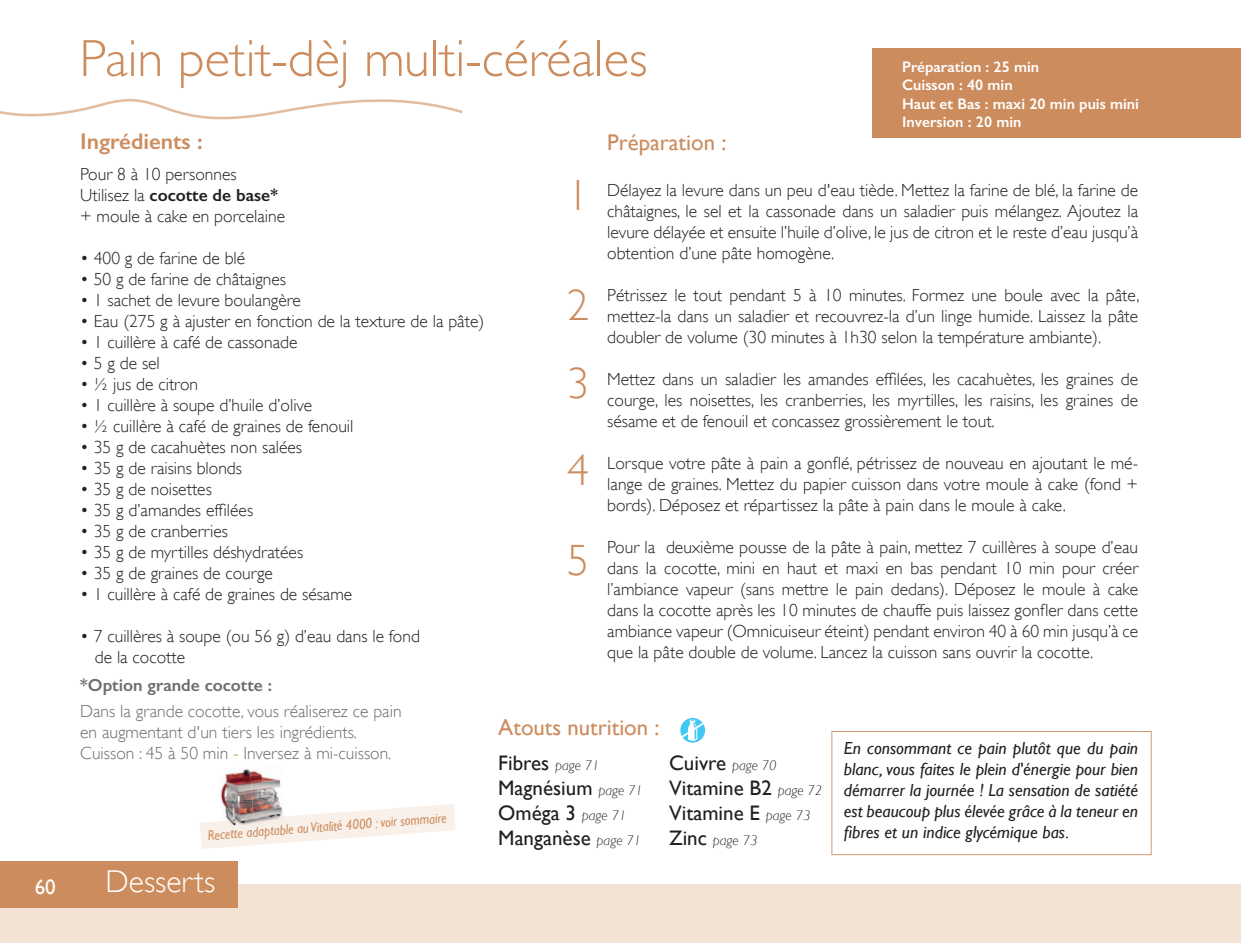
<style>
.page{position:relative;width:1241px;height:943px;background:#fff}
.page>*{position:absolute;margin:0;border:0;box-sizing:border-box;transform-origin:0 0}
.t1{font:300 52.5px "Gill Sans";color:#cc8c5d}
.t2{font:300 43.75px/77.4px "Gill Sans";color:#cc8c5d}
.t3{font:300 31.5px "Gill Sans";color:#fff}
.t4{font:22.75px "Gill Sans";color:#cc8c5d}
.t5{font:600 22.75px "Gill Sans";color:#cc8c5d}
.t6{font:21px/25.2px "Gill Sans";color:#231f20}
.t7{font:21px "Gill Sans";color:#fff}
.t8{font:300 17.5px/21px "Gill Sans";color:#231f20;text-align:justify}
.t9{font:italic 17.5px/21px "Gill Sans";color:#231f20;text-align:justify}
.t10{font:300 17.5px/21px "Gill Sans";color:#6c6d70}
.t11{font:600 17.5px "Gill Sans";color:#6c6d70}
.t12{font:600 15.4px/18.4px "Gill Sans";color:#fff}
.t13{font:italic 14px "Gill Sans";color:#cc8c5d;scale:.9 1}
.t14{font:italic 300 14px "Gill Sans";color:#231f20}
.s1{font-weight:600}
.s2{color:#94a31e}
.s3{font-weight:300;font-style:italic;font-size:14px}
.s4{font-weight:400;font-style:normal;font-size:21px}
</style>
<div class="page">
<div style="left:0;top:884px;width:1240px;height:59px;background:#f3e3d4"></div>
<svg style="left:0;top:99px;width:462px;height:21px"></svg>
<div style="left:0;top:861px;width:237px;height:46px;background:#cc8c5d"></div>
<div style="left:872px;top:48px;width:368px;height:90px;background:#cc8c5d"></div>
<svg style="left:831px;top:731px;width:320px;height:124px"></svg>
<svg style="left:680px;top:718px;width:25px;height:24px"></svg>
<svg style="left:680px;top:719px;width:25px;height:21px"></svg>
<svg style="left:200px;top:804px;width:255px;height:45px"></svg>
<img style="left:218px;top:769px;width:32px;height:52px">
<img style="left:250px;top:771px;width:36px;height:45px">
<img style="left:221px;top:816px;width:65px;height:13px">
<img style="left:222px;top:824px;width:64px;height:6px">
<h1 class="t1" style="left:79px;top:28px;width:569px">Pain petit-dèj multi-céréales</h1>
<p class="t12" style="left:902px;top:57px;width:238px">Préparation : 25 min<br>Cuisson : 40 min<br>Haut et Bas : maxi 20 min puis mini<br>Inversion : 20 min</p>
<h3 class="t5" style="left:80px;top:128px;width:124px">Ingrédients :</h3>
<p class="t8" style="left:80px;top:164px;width:206px;text-align:left">Pour 8 à 10 personnes<br>Utilisez la <span class="s1">cocotte de base* </span>+ moule à cake en porcelaine</p>
<p class="t8" style="left:80px;top:248px;width:166px">• 400 g de farine de blé</p>
<p class="t8" style="left:80px;top:269px;width:207px">• 50 g de farine de châtaignes</p>
<p class="t8" style="left:80px;top:290px;width:222px">• 1 sachet de levure boulangère</p>
<p class="t8" style="left:80px;top:311px;width:405px">• Eau (275 g à ajuster en fonction de la texture de la pâte)</p>
<p class="t8" style="left:80px;top:332px;width:219px">• 1 cuillère à café de cassonade</p>
<p class="t8" style="left:80px;top:353px;width:81px">• 5 g de sel</p>
<p class="t8" style="left:80px;top:374px;width:119px">• ½ jus de citron</p>
<p class="t8" style="left:80px;top:395px;width:233px">• 1 cuillère à soupe d’huile d’olive</p>
<p class="t8" style="left:80px;top:416px;width:275px">• ½ cuillère à café de graines de fenouil</p>
<p class="t8" style="left:80px;top:437px;width:223px">• 35 g de cacahuètes non salées</p>
<p class="t8" style="left:80px;top:458px;width:163px">• 35 g de raisins blonds</p>
<p class="t8" style="left:80px;top:479px;width:133px">• 35 g de noisettes</p>
<p class="t8" style="left:80px;top:500px;width:174px">• 35 g d’amandes effilées</p>
<p class="t8" style="left:80px;top:521px;width:149px">• 35 g de cranberries</p>
<p class="t8" style="left:80px;top:542px;width:224px">• 35 g de myrtilles déshydratées</p>
<p class="t8" style="left:80px;top:563px;width:194px">• 35 g de graines de courge</p>
<p class="t8" style="left:80px;top:584px;width:273px">• 1 cuillère à café de graines de sésame</p>
<p class="t8" style="left:95px;top:626px;width:326px;text-indent:-15px">• 7 cuillères à soupe (ou 56 g) d’eau dans le fond de la cocotte</p>
<h2 class="t2" style="left:567px;top:157px;width:23px">1</h2>
<h2 class="t2" style="left:567px;top:267px;width:23px">2<br>3</h2>
<h2 class="t2" style="left:567px;top:425px;width:23px;line-height:90px">4<br>5</h2>
<h3 class="t4" style="left:607px;top:129px;width:121px">Préparation :</h3>
<p class="t8" style="left:607px;top:180px;width:532px">Délayez la levure dans un peu d'eau tiède. Mettez la farine de blé, la farine de châtaignes, le sel et la cassonade dans un saladier puis mélangez. Ajoutez la levure délayée et ensuite l’huile d’olive, le jus de citron et le reste d’eau jusqu’à obtention d’une pâte homogène.</p>
<p class="t8" style="left:607px;top:285px;width:534px">Pétrissez le tout pendant 5 à 10 minutes. Formez une boule avec la pâte, mettez-la dans un saladier et recouvrez-la d’un linge humide. Laissez la pâte doubler de volume (30 minutes à 1h30 selon la température ambiante).</p>
<p class="t8" style="left:607px;top:369px;width:532px">Mettez dans un saladier les amandes effilées, les cacahuètes, les graines de courge, les noisettes, les cranberries, les myrtilles, les raisins, les graines de sésame et de fenouil et concassez grossièrement le tout.</p>
<p class="t8" style="left:607px;top:453px;width:532px">Lorsque votre pâte à pain a gonflé, pétrissez de nouveau en ajoutant le mé&shy;lange de graines. Mettez du papier cuisson dans votre moule à cake (fond + bords). Déposez et répartissez la pâte à pain dans le moule à cake.</p>
<p class="t8" style="left:607px;top:537px;width:532px">Pour la deuxième pousse de la pâte à pain, mettez 7 cuillères à soupe d’eau dans la cocotte, mini en haut et maxi en bas pendant 10 min pour créer l’ambiance vapeur (sans mettre le pain dedans). Déposez le moule à cake dans la cocotte après les 10 minutes de chauffe puis laissez gonfler dans cette ambiance vapeur (Omnicuiseur éteint) pendant environ 40 à 60 min jusqu’à ce que la pâte double de volume. Lancez la cuisson sans ouvrir la cocotte.</p>
<p class="t11" style="left:80px;top:675px;width:193px">*Option grande cocotte :</p>
<p class="t10" style="left:80px;top:701px;width:323px">Dans la grande cocotte, vous réaliserez ce pain en augmentant d'un tiers les ingrédients.<br>Cuisson : 45 à 50 min <span class="s2">-</span> Inversez à mi-cuisson.</p>
<h3 class="t4" style="left:498px;top:713px;width:163px">Atouts nutrition :</h3>
<p class="t6" style="left:498px;top:750px;width:146px">Fibres <span class="s3">page 71<br></span>Magnésium <span class="s3">page 71<br></span>Oméga 3 <span class="s3">page 71<br></span>Manganèse <span class="s3">page 71</span></p>
<p class="t9" style="left:843px;top:737px;width:296px">En consommant ce pain plutôt que du pain blanc, vous faites le plein d'énergie pour bien démarrer la journée ! La sensation de satiété est beaucoup plus élevée grâce à la teneur en</p>
<p class="t6" style="left:669px;top:749px;width:155px">Cuivre <span class="s3">page 70<br></span>Vitamine B2 <span class="s3">page 72<br></span>Vitamine E <span class="s3">page 73</span></p>
<p class="t14" style="left:669px;top:832px;width:90px"><span class="s4">Zinc</span> page 73</p>
<p class="t13" style="left:207px;top:826px;width:267px;rotate:-4deg">Recette adaptable au Vitalité 4000 : voir sommaire</p>
<p class="t9" style="left:843px;top:821px;width:227px">fibres et un indice glycémique bas.</p>
<p class="t7" style="left:35px;top:875px;width:22px">60</p>
<h3 class="t3" style="left:106px;top:863px;width:111px">Desserts</h3>
</div>
